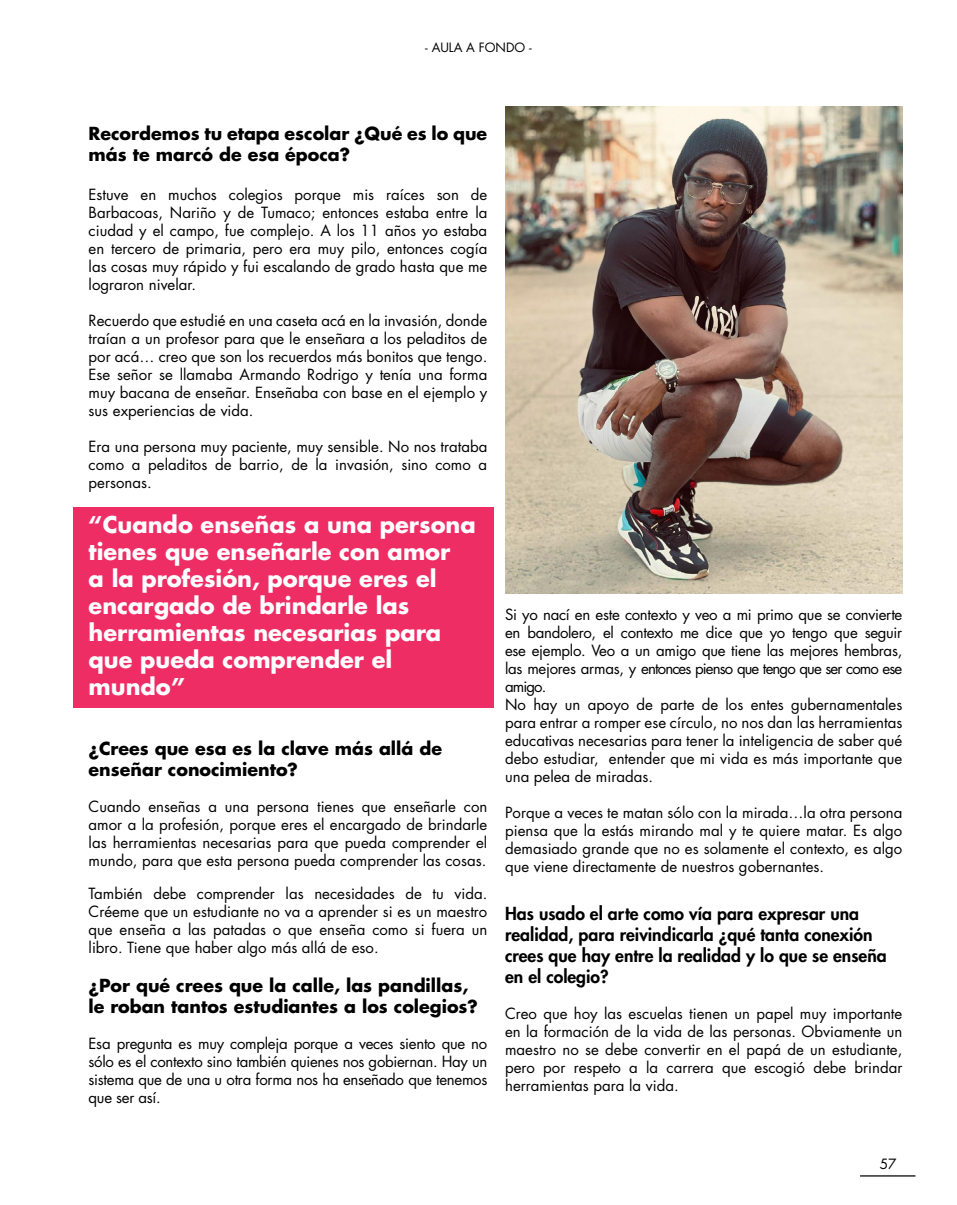
<style>
.page{position:relative;width:957px;height:1205px;background:#fff}
.page>*{position:absolute;margin:0;border:0;box-sizing:border-box;transform-origin:0 0}
.t1{font:700 22.5px/27px "Futura Std";color:#fff}
.t2{font:700 17.5px/21px "Futura Std";color:#000}
.t3{font:800 17.5px/21px "Futura Std";color:#000}
.t4{font:15px/18px "Futura Std";color:#000;text-align:justify}
.t5{font:13.75px "Futura Std";color:#000}
.t6{font:12.5px "Futura Std";color:#000}
</style>
<div class="page">
<div style="left:73px;top:506px;width:421px;height:201px;background:#ee2d65"></div>
<img style="left:505px;top:106px;width:397px;height:487px">
<hr style="left:860px;top:1175px;width:55px;height:1px;background:#000">
<p class="t6" style="left:425px;top:39px;width:108px">- AULA A FONDO -</p>
<p class="t2" style="left:89px;top:122px;width:400px">Recordemos tu etapa escolar ¿Qué es lo que más te marcó de esa época?</p>
<p class="t4" style="left:89px;top:185px;width:400px">Estuve en muchos colegios porque mis raíces son de Barbacoas, Nariño y de Tumaco; entonces estaba entre la ciudad y el campo, fue complejo. A los 11 años yo estaba en tercero de primaria, pero era muy pilo, entonces cogía las cosas muy rápido y fui escalando de grado hasta que me lograron nivelar.</p>
<p class="t4" style="left:89px;top:311px;width:400px">Recuerdo que estudié en una caseta acá en la invasión, donde traían a un profesor para que le enseñara a los peladitos de por acá… creo que son los recuerdos más bonitos que tengo.<br>Ese señor se llamaba Armando Rodrigo y tenía una forma muy bacana de enseñar. Enseñaba con base en el ejemplo y sus experiencias de vida.</p>
<p class="t4" style="left:89px;top:437px;width:400px">Era una persona muy paciente, muy sensible. No nos trataba como a peladitos de barrio, de la invasión, sino como a personas.</p>
<h1 class="t1" style="left:89px;top:510px;width:389px">“Cuando enseñas a una persona tienes que enseñarle con amor<br>a la profesión, porque eres el encargado de brindarle las herramientas necesarias para que pueda comprender el mundo”</h1>
<p class="t2" style="left:89px;top:737px;width:355px">¿Crees que esa es la clave más allá de enseñar conocimiento?</p>
<p class="t4" style="left:89px;top:797px;width:400px">Cuando enseñas a una persona tienes que enseñarle con amor a la profesión, porque eres el encargado de brindarle las herramientas necesarias para que pueda comprender el mundo, para que esta persona pueda comprender las cosas.</p>
<p class="t4" style="left:89px;top:885px;width:400px">También debe comprender las necesidades de tu vida.<br>Créeme que un estudiante no va a aprender si es un maestro que enseña a las patadas o que enseña como si fuera un libro. Tiene que haber algo más allá de eso.</p>
<p class="t2" style="left:89px;top:975px;width:391px">¿Por qué crees que la calle, las pandillas, le roban tantos estudiantes a los colegios?</p>
<p class="t4" style="left:89px;top:1035px;width:400px">Esa pregunta es muy compleja porque a veces siento que no sólo es el contexto sino también quienes nos gobiernan. Hay un sistema que de una u otra forma nos ha enseñado que tenemos que ser así.</p>
<p class="t4" style="left:505px;top:606px;width:399px;text-align:left">Si yo nací en este contexto y veo a mi primo que se convierte en bandolero, el contexto me dice que yo tengo que seguir ese ejemplo. Veo a un amigo que tiene las mejores hembras, las mejores armas, y entonces pienso que tengo que ser como ese amigo.<br>No hay un apoyo de parte de los entes gubernamentales para entrar a romper ese círculo, no nos dan las herramientas educativas necesarias para tener la inteligencia de saber qué debo estudiar, entender que mi vida es más importante que una pelea de miradas.</p>
<p class="t4" style="left:505px;top:804px;width:399px">Porque a veces te matan sólo con la mirada…la otra persona piensa que la estás mirando mal y te quiere matar. Es algo demasiado grande que no es solamente el contexto, es algo que viene directamente de nuestros gobernantes.</p>
<p class="t3" style="left:505px;top:903px;width:383px">Has usado el arte como vía para expresar una realidad, para reivindicarla ¿qué tanta conexión crees que hay entre la realidad y lo que se enseña en el colegio?</p>
<p class="t4" style="left:505px;top:1005px;width:399px">Creo que hoy las escuelas tienen un papel muy importante en la formación de la vida de las personas. Obviamente un maestro no se debe convertir en el papá de un estudiante, pero por respeto a la carrera que escogió debe brindar herramientas para la vida.</p>
<p class="t5" style="left:880px;top:1155px;width:18px">57</p>
</div>
